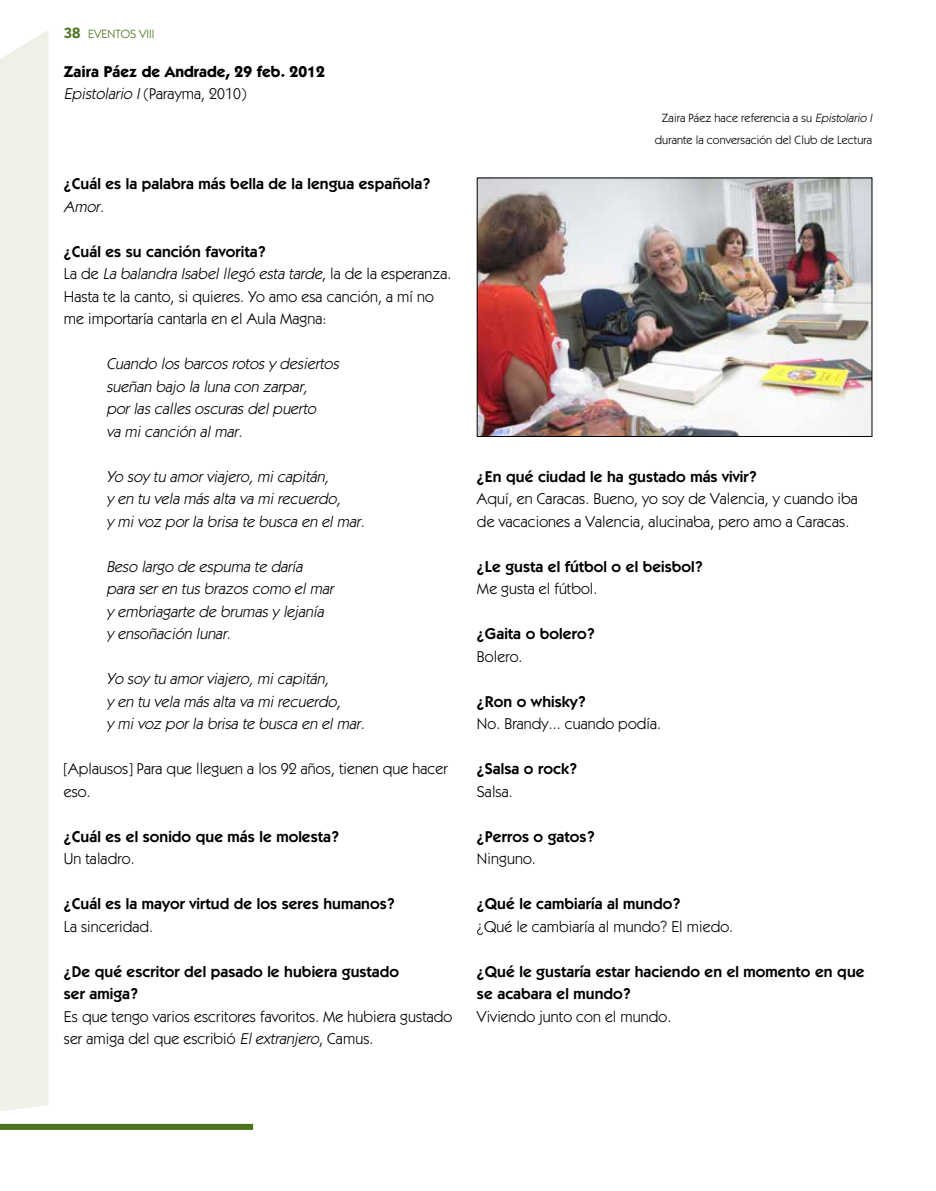
<style>
.page{position:relative;width:936px;height:1191px;background:#fff}
.page>*{position:absolute;margin:0;border:0;box-sizing:border-box;transform-origin:0 0}
.t1{font:15.75px/22.5px "ITC Kabel Std";letter-spacing:.005em;color:#000}
.t2{font:italic 15.75px/22.5px "ITC Kabel Std";letter-spacing:.005em;color:#000}
.t3{font:600 15.75px/22.5px "ITC Kabel Std";letter-spacing:.005em;color:#000}
.t4{font:700 15.75px/22.5px "ITC Kabel Std";letter-spacing:.005em;color:#000}
.t5{font:12px/22.5px "ITC Kabel Std";letter-spacing:.005em;color:#000;text-align:center}
.t6{font:12px "ITC Kabel Std";color:#4b721d}
.s1{font-weight:600;font-size:15px}
.s2{font-weight:400;font-style:italic}
.s3{font-weight:400}
.s4{font-weight:600}
.s5{font-style:italic}
</style>
<div class="page">
<div style="left:0;top:31px;width:49px;height:1080px;background:#edf1e8"></div>
<div style="left:0;top:1123px;width:253px;height:6px;background:#4b721d"></div>
<img style="left:479px;top:180px;width:391px;height:254px">
<p class="t6" style="left:64px;top:27px;width:92px"><span class="s1">38</span> EVENTOS VIII</p>
<p class="t4" style="left:64px;top:60px;width:262px">Zaira Páez de Andrade, 29 feb. 2012<br><span class="s2">Epistolario I</span><span class="s3">(Parayma, 2010)</span></p>
<p class="t3" style="left:64px;top:172px;width:368px">¿Cuál es la palabra más bella de la lengua española?</p>
<p class="t2" style="left:64px;top:195px;width:45px">Amor.</p>
<p class="t1" style="left:64px;top:240px;width:389px"><span class="s4">¿Cuál es su canción favorita?<br></span>La d e <span class="s5">La balandra Isabelllegó esta tarde</span>, l a d e l a e s p e ra n z a .<br>Hasta te la canto, si quieres. Yo amo esa canción, a mí no me importaría cantarla en el Aula Magna:</p>
<p class="t2" style="left:106px;top:352px;width:237px">Cuando los barcos rotos y desiertos sueñan bajo la luna con zarpar, porlas calles oscuras delpuerto<br>va micanción almar.</p>
<p class="t2" style="left:106px;top:465px;width:263px">Yo soy tu amorviajero,micapitán,<br>y en tu vela más alta va mirecuerdo,<br>y mivoz porla brisa te busca en elmar.</p>
<p class="t2" style="left:106px;top:555px;width:232px">Beso largo de espuma te daría para seren tus brazos como elmar y embriagarte de brumas y lejanía y ensoñación lunar.</p>
<p class="t2" style="left:106px;top:667px;width:263px">Yo soy tu amorviajero,micapitán,<br>y en tu vela más alta va mirecuerdo,<br>y mivoz porla brisa te busca en elmar.</p>
<p class="t1" style="left:64px;top:757px;width:385px">[Aplausos] Para que lleguen a los 92 años, tienen que hacer eso.</p>
<p class="t3" style="left:64px;top:825px;width:277px">¿Cuál es el sonido que más le molesta?</p>
<p class="t1" style="left:64px;top:847px;width:72px">Un taladro.</p>
<p class="t3" style="left:64px;top:892px;width:332px">¿Cuál es la mayor virtud de los seres humanos?</p>
<p class="t1" style="left:64px;top:915px;width:91px">La sinceridad.</p>
<p class="t3" style="left:64px;top:960px;width:337px">¿De qué escritor del pasado le hubiera gustado ser amiga?</p>
<p class="t1" style="left:64px;top:1005px;width:390px">Es que tengo varios escritores favoritos. Me hubiera gustado ser amiga del que escribió <span class="s5">Elextranjero</span>, Camus.</p>
<p class="t5" style="left:654px;top:106px;width:221px">Zaira Páez hace referencia a su <span class="s5">Epistolario I </span>durante la conversación del Club de Lectura</p>
<p class="t3" style="left:477px;top:465px;width:281px">¿En qué ciudad le ha gustado más vivir?</p>
<p class="t1" style="left:477px;top:487px;width:382px">Aquí, en Caracas. Bueno, yo soy de Valencia, y cuando iba de vacaciones a Valencia, alucinaba, pero amo a Caracas.</p>
<p class="t3" style="left:477px;top:555px;width:227px">¿Le gusta el fútbol o el beisbol?</p>
<p class="t1" style="left:477px;top:577px;width:122px">Me gusta el fútbol.</p>
<p class="t3" style="left:477px;top:622px;width:119px">¿Gaita o bolero?</p>
<p class="t1" style="left:477px;top:645px;width:47px">Bolero.</p>
<p class="t3" style="left:477px;top:690px;width:110px">¿Ron o whisky?</p>
<p class="t1" style="left:477px;top:712px;width:186px">No. Brandy... cuando podía.</p>
<p class="t3" style="left:477px;top:757px;width:101px">¿Salsa o rock?</p>
<p class="t1" style="left:477px;top:780px;width:37px">Salsa.</p>
<p class="t3" style="left:477px;top:825px;width:119px">¿Perros o gatos?</p>
<p class="t1" style="left:477px;top:847px;width:60px">Ninguno.</p>
<p class="t3" style="left:477px;top:892px;width:205px">¿Qué le cambiaría al mundo?</p>
<p class="t1" style="left:477px;top:915px;width:258px">¿Qué le cambiaría al mundo? El miedo.</p>
<p class="t3" style="left:477px;top:960px;width:389px">¿Qué le gustaría estar haciendo en el momento en que se acabara el mundo?</p>
<p class="t1" style="left:477px;top:1005px;width:196px">Viviendo junto con el mundo.</p>
</div>
